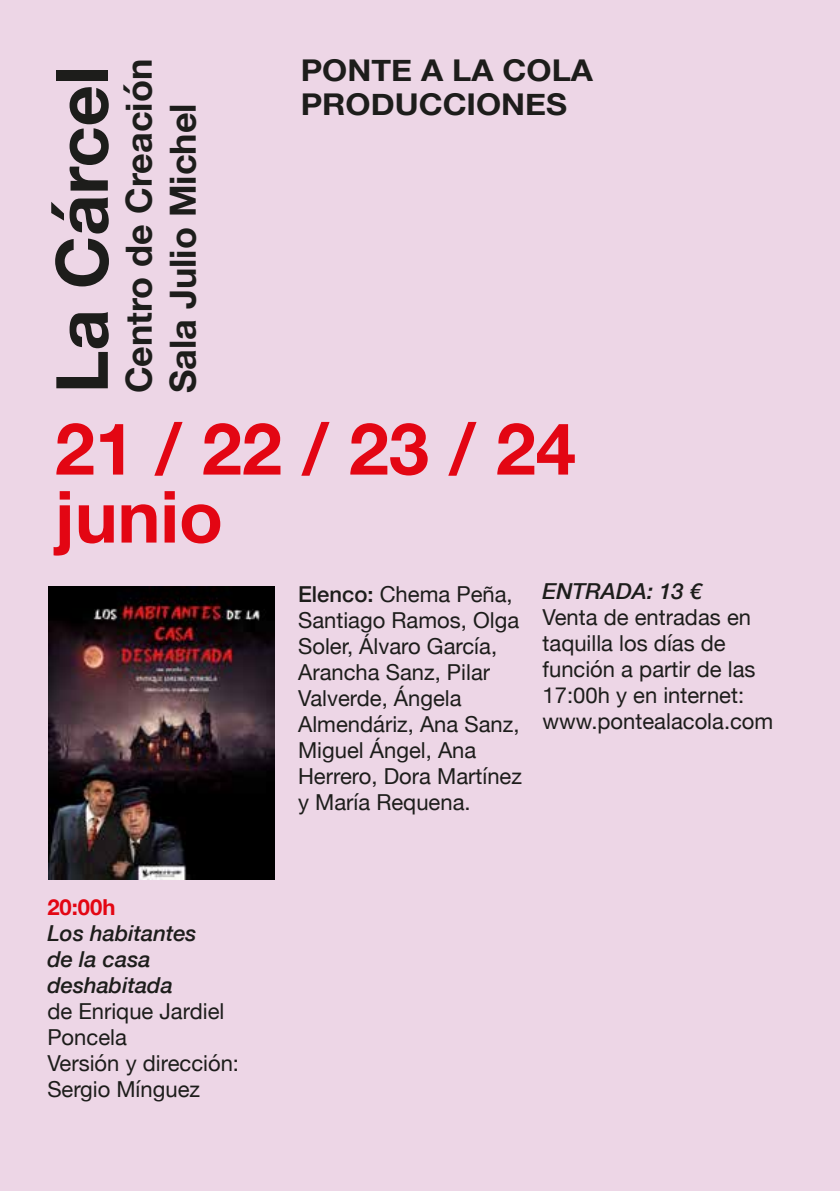
<style>
.page{position:relative;width:840px;height:1191px;background:#fff}
.page>*{position:absolute;margin:0;border:0;box-sizing:border-box;transform-origin:0 0}
.t1{font:700 72px/68px "Helvetica Neue";color:#e30613}
.t2{font:700 72px "Helvetica Neue";color:#1d1d1b}
.t3{font:700 36px/44px "Helvetica Neue";color:#1d1d1b}
.t4{font:700 30px/33.4px "Helvetica Neue";color:#1d1d1b;scale:1.08 1}
.t5{font:22px/26px "Helvetica Neue";color:#1d1d1b}
.t6{font:italic 500 22px/26px "Helvetica Neue";color:#1d1d1b}
.t7{font:700 22px "Helvetica Neue";color:#e30613}
.s1{font-weight:500}
</style>
<div class="page">
<div style="left:0;top:0;width:839px;height:1191px;background:#edd6e6"></div>
<img style="left:48px;top:587px;width:226px;height:293px">
<h3 class="t4" style="left:300px;top:54px;width:272px">PONTE A LA COLA<br>PRODUCCIONES</h3>
<h1 class="t2" style="left:26px;top:393px;width:328px;rotate:-90deg">La Cárcel</h1>
<h2 class="t3" style="left:118px;top:393px;width:336px;rotate:-90deg">Centro de Creación<br>Sala Julio Michel</h2>
<h1 class="t1" style="left:55px;top:417px;width:522px">21 / 22 / 23 / 24 junio</h1>
<p class="t7" style="left:47px;top:889px;width:70px">20:00h</p>
<p class="t6" style="left:47px;top:918px;width:151px">Los habitantes de la casa deshabitada</p>
<p class="t5" style="left:47px;top:999px;width:193px">de Enrique Jardiel<br>Poncela<br>Versión y dirección:<br>Sergio Mínguez</p>
<p class="t5" style="left:298px;top:582px;width:225px"><span class="s1">Elenco:</span> Chema Peña,<br>Santiago Ramos, Olga<br>Soler, Álvaro García,<br>Arancha Sanz, Pilar<br>Valverde, Ángela<br>Almendáriz, Ana Sanz,<br>Miguel Ángel, Ana<br>Herrero, Dora Martínez y María Requena.</p>
<p class="t6" style="left:542px;top:576px;width:161px">ENTRADA: 13 €</p>
<p class="t5" style="left:542px;top:605px;width:232px">Venta de entradas en taquilla los días de función a partir de las<br>17:00h y en internet: www.pontealacola.com</p>
</div>
